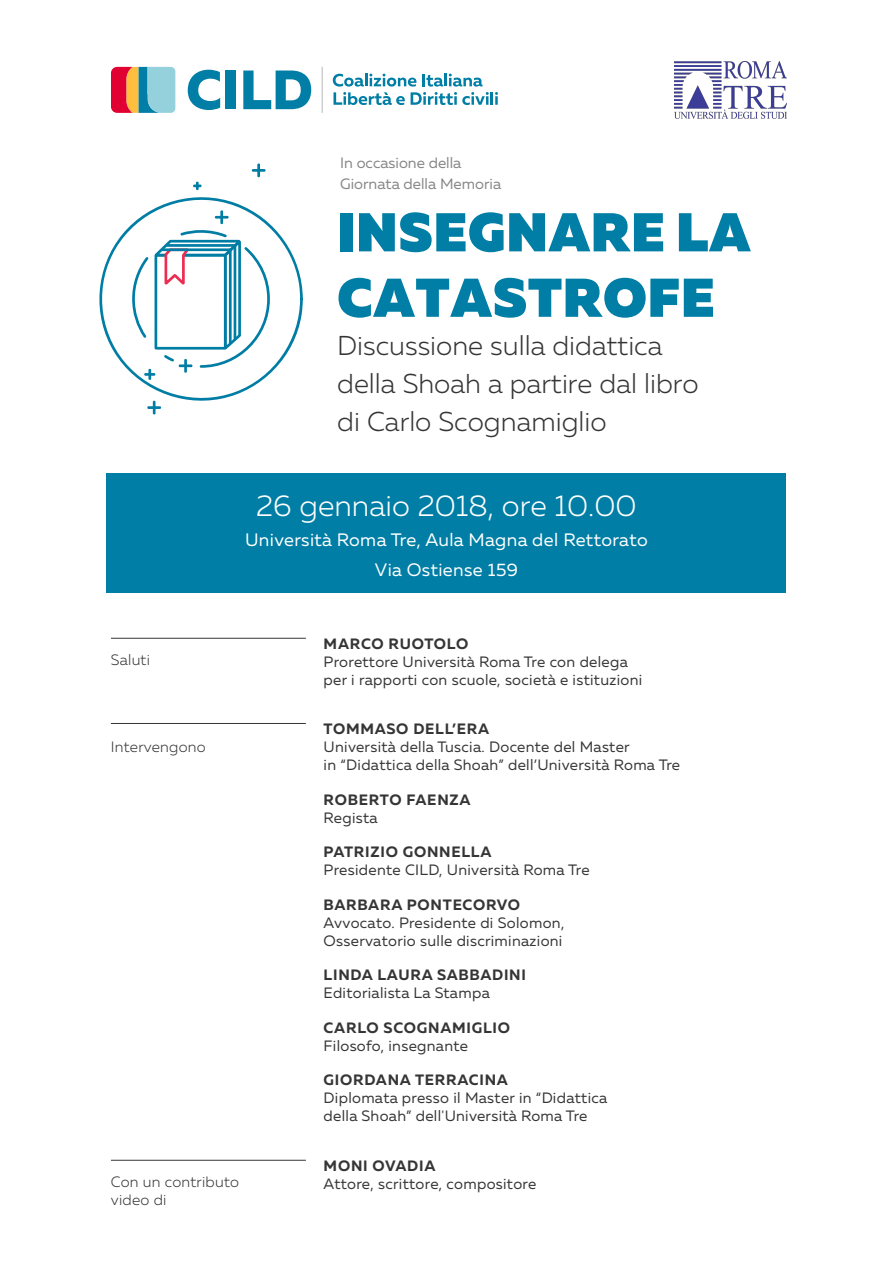
<style>
.page{position:relative;width:893px;height:1263px;background:#fff}
.page>*{position:absolute;margin:0;border:0;box-sizing:border-box;transform-origin:0 0}
.t1{font:900 54.6px/65.4px "Muller";letter-spacing:.01em;color:#007ea5}
.t2{font:300 30px "Muller";color:#fff}
.t3{font:300 27.3px/38.2px "Muller";color:#353535}
.t4{font:18px/30px "Muller";letter-spacing:.02em;color:#fff;text-align:center}
.t5{font:15px/18px "Muller";letter-spacing:.02em;color:#353535}
.t6{font:700 15px "Muller";letter-spacing:.05em;color:#353535}
.t7{font:300 15px/18px "Muller";letter-spacing:.015em;color:#353535}
.t8{font:15px/21px "Muller";color:#868686}
</style>
<div class="page">
<hr style="left:111px;top:638px;width:195px;height:1px;background:#353535">
<hr style="left:111px;top:723px;width:195px;height:1px;background:#353535">
<div style="left:107px;top:473px;width:679px;height:120px;background:#007ea5"></div>
<svg style="left:111px;top:67px;width:64px;height:46px;background:#a58e8f"></svg>
<svg style="left:188px;top:70px;width:32px;height:40px"></svg>
<div style="left:226px;top:71px;width:10px;height:38px;background:#007ea5"></div>
<svg style="left:243px;top:71px;width:68px;height:38px"></svg>
<svg style="left:333px;top:73px;width:165px;height:32px"></svg>
<hr style="left:321px;top:67px;width:2px;height:46px;background:#cfcfcf">
<hr style="left:111px;top:1160px;width:195px;height:1px;background:#353535">
<svg style="left:99px;top:197px;width:204px;height:204px"></svg>
<svg style="left:147px;top:400px;width:15px;height:15px"></svg>
<svg style="left:251px;top:163px;width:15px;height:15px"></svg>
<svg style="left:193px;top:181px;width:9px;height:10px"></svg>
<svg style="left:131px;top:210px;width:140px;height:170px"></svg>
<img style="left:675px;top:61px;width:111px;height:58px">
<p class="t8" style="left:340px;top:152px;width:163px">In occasione della<br>Giornata della Memoria</p>
<h1 class="t1" style="left:337px;top:200px;width:415px">INSEGNARE LA<br>CATASTROFE</h1>
<h3 class="t3" style="left:337px;top:326px;width:363px">Discussione sulla didattica della Shoah a partire dal libro di Carlo Scognamiglio</h3>
<h2 class="t2" style="left:256px;top:487px;width:382px">26 gennaio 2018, ore 10.00</h2>
<p class="t4" style="left:245px;top:524px;width:404px">Università Roma Tre, Aula Magna del Rettorato<br>Via Ostiense 159</p>
<p class="t7" style="left:111px;top:650px;width:41px">Saluti</p>
<p class="t7" style="left:111px;top:738px;width:96px">Intervengono</p>
<p class="t7" style="left:111px;top:1172px;width:130px">Con un contributo video di</p>
<p class="t6" style="left:324px;top:634px;width:146px">MARCO RUOTOLO</p>
<p class="t5" style="left:324px;top:652px;width:320px">Prorettore Università Roma Tre con delega per i rapporti con scuole, società e istituzioni</p>
<p class="t6" style="left:324px;top:719px;width:167px">TOMMASO DELL’ERA</p>
<p class="t5" style="left:324px;top:737px;width:358px">Università della Tuscia. Docente del Master<br>in “Didattica della Shoah” dell’Università Roma Tre</p>
<p class="t6" style="left:324px;top:790px;width:148px">ROBERTO FAENZA</p>
<p class="t5" style="left:324px;top:808px;width:56px">Regista</p>
<p class="t6" style="left:324px;top:843px;width:169px">PATRIZIO GONNELLA</p>
<p class="t5" style="left:324px;top:861px;width:267px">Presidente CILD, Università Roma Tre</p>
<p class="t6" style="left:324px;top:895px;width:198px">BARBARA PONTECORVO</p>
<p class="t5" style="left:324px;top:913px;width:242px">Avvocato. Presidente di Solomon,<br>Osservatorio sulle discriminazioni</p>
<p class="t6" style="left:324px;top:965px;width:204px">LINDA LAURA SABBADINI</p>
<p class="t5" style="left:324px;top:983px;width:168px">Editorialista La Stampa</p>
<p class="t6" style="left:324px;top:1018px;width:188px">CARLO SCOGNAMIGLIO</p>
<p class="t5" style="left:324px;top:1036px;width:146px">Filosofo, insegnante</p>
<p class="t6" style="left:324px;top:1070px;width:186px">GIORDANA TERRACINA</p>
<p class="t5" style="left:324px;top:1088px;width:285px">Diplomata presso il Master in “Didattica della Shoah” dell'Università Roma Tre</p>
<p class="t6" style="left:324px;top:1156px;width:113px">MONI OVADIA</p>
<p class="t5" style="left:324px;top:1174px;width:214px">Attore, scrittore, compositore</p>
</div>
